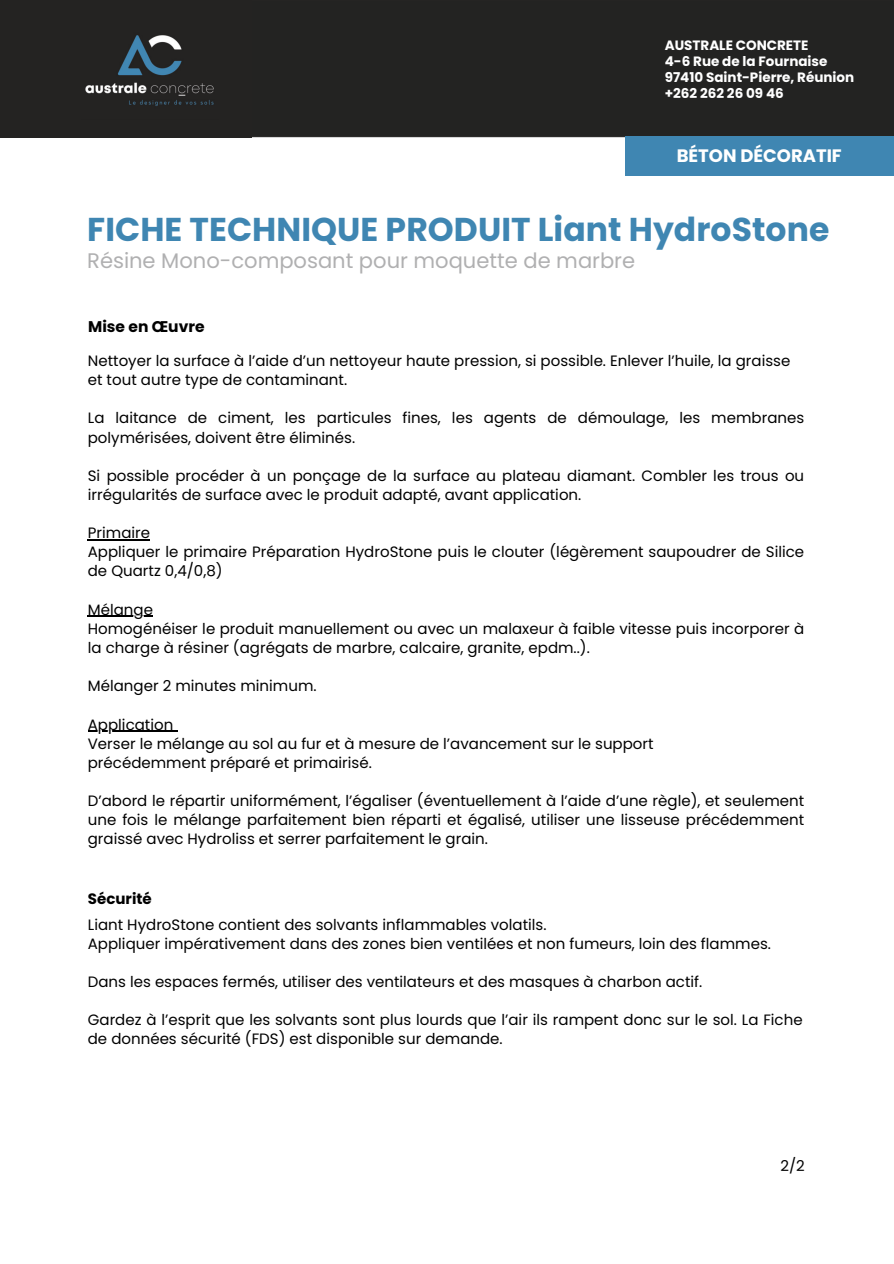
<style>
.page{position:relative;width:894px;height:1264px;background:#fff}
.page>*{position:absolute;margin:0;border:0;box-sizing:border-box;transform-origin:0 0}
.t1{font:700 33px "Poppins";color:#3f86b2}
.t2{font:21px "Poppins";color:#b0b0b1}
.t3{font:700 18px "Poppins";color:#fff}
.t4{font:700 15.45px "Poppins";color:#000}
.t5{font:15px/19.2px "Poppins";color:#000}
.t6{font:700 15px "Poppins";color:#000}
.t7{font:700 13.5px/15.8px "Poppins";color:#fff}
</style>
<div class="page">
<div style="left:0;top:0;width:893px;height:138px;background:#232322"></div>
<div style="left:625px;top:136px;width:268px;height:39px;background:#3f86b2"></div>
<div style="left:0;top:0;width:251px;height:137px;background:#242322"></div>
<img style="left:85px;top:35px;width:129px;height:71px">
<hr style="left:88px;top:539px;width:62px;height:1px;background:#000">
<hr style="left:88px;top:616px;width:65px;height:1px;background:#000">
<hr style="left:88px;top:730px;width:85px;height:1px;background:#000">
<p class="t7" style="left:664px;top:38px;width:191px">AUSTRALE CONCRETE<br>4-6 Rue de la Fournaise<br>97410 Saint-Pierre, Réunion +262 262 26 09 46</p>
<p class="t3" style="left:676px;top:145px;width:166px">BÉTON DÉCORATIF</p>
<h1 class="t1" style="left:87px;top:210px;width:743px">FICHE TECHNIQUE PRODUIT Liant HydroStone</h1>
<h2 class="t2" style="left:87px;top:248px;width:549px">Résine Mono-composant pour moquette de marbre</h2>
<p class="t4" style="left:88px;top:318px;width:118px">Mise en Œuvre</p>
<p class="t5" style="left:88px;top:351px;width:704px">Nettoyer la surface à l’aide d’un nettoyeur haute pression, si possible. Enlever l’huile, la graisse et tout autre type de contaminant.</p>
<p class="t5" style="left:88px;top:408px;width:717px">La laitance de ciment, les particules fines, les agents de démoulage, les membranes polymérisées, doivent être éliminés.</p>
<p class="t5" style="left:88px;top:466px;width:717px">Si possible procéder à un ponçage de la surface au plateau diamant. Combler les trous ou irrégularités de surface avec le produit adapté, avant application.</p>
<p class="t5" style="left:88px;top:523px;width:717px">Primaire<br>Appliquer le primaire Préparation HydroStone puis le clouter (légèrement saupoudrer de Silice de Quartz 0,4/0,8)</p>
<p class="t5" style="left:88px;top:600px;width:717px">Mélange<br>Homogénéiser le produit manuellement ou avec un malaxeur à faible vitesse puis incorporer à la charge à résiner (agrégats de marbre, calcaire, granite, epdm..).</p>
<p class="t5" style="left:88px;top:676px;width:230px">Mélanger 2 minutes minimum.</p>
<p class="t5" style="left:88px;top:714px;width:567px">Application<br>Verser le mélange au sol au fur et à mesure de l’avancement sur le support précédemment préparé et primairisé.</p>
<p class="t5" style="left:88px;top:791px;width:717px;text-align:justify">D’abord le répartir uniformément, l’égaliser (éventuellement à l’aide d’une règle), et seulement une fois le mélange parfaitement bien réparti et égalisé, utiliser une lisseuse précédemment graissé avec Hydroliss et serrer parfaitement le grain.</p>
<p class="t6" style="left:88px;top:889px;width:66px">Sécurité</p>
<p class="t5" style="left:88px;top:914px;width:684px">Liant HydroStone contient des solvants inflammables volatils.<br>Appliquer impérativement dans des zones bien ventilées et non fumeurs, loin des flammes.</p>
<p class="t5" style="left:88px;top:972px;width:615px">Dans les espaces fermés, utiliser des ventilateurs et des masques à charbon actif.</p>
<p class="t5" style="left:88px;top:1010px;width:716px">Gardez à l’esprit que les solvants sont plus lourds que l’air ils rampent donc sur le sol. La Fiche de données sécurité (FDS) est disponible sur demande.</p>
<p class="t5" style="left:780px;top:1155px;width:26px">2/2</p>
</div>
